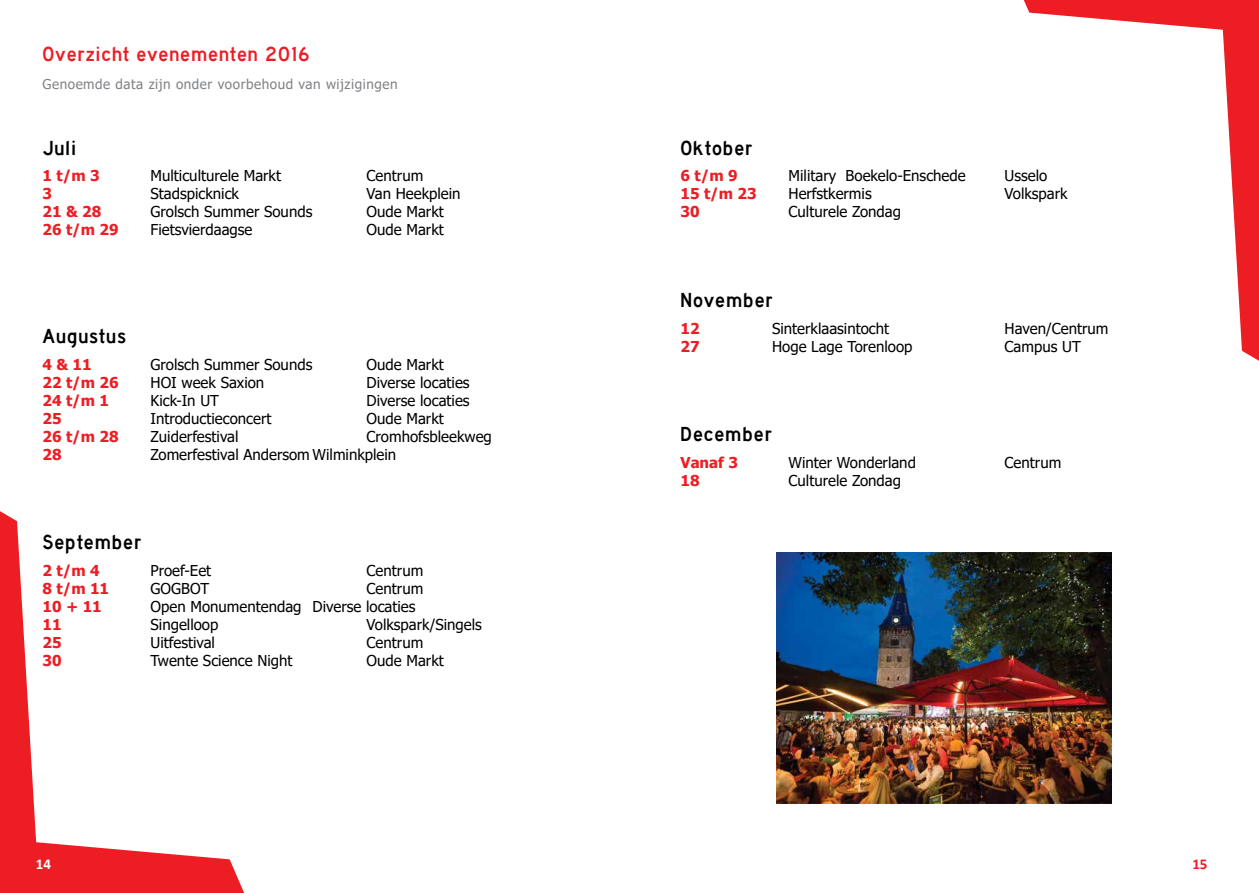
<style>
.page{position:relative;width:1259px;height:893px;background:#fff}
.page>*{position:absolute;margin:0;border:0;box-sizing:border-box;transform-origin:0 0}
.t1{font:21px "Highway Gothic";letter-spacing:.04em;color:#000}
.t2{font:21px "Highway Gothic";letter-spacing:.04em;color:#ed1d24}
.t3{font:15px "Tahoma";color:#000}
.t4{font:700 15px "Tahoma";color:#ed1d24}
.t5{font:700 15px "Calibri";color:#fff}
.t6{font:700 15px "Calibri";color:#ed1d24}
.t7{font:13.5px "Tahoma";letter-spacing:.04em;color:#808285}
</style>
<div class="page">
<svg style="left:0;top:511px;width:244px;height:382px"></svg>
<svg style="left:1023px;top:0;width:236px;height:361px"></svg>
<img style="left:777px;top:553px;width:334px;height:251px">
<h1 class="t2" style="left:43px;top:43px;width:269px">Overzicht evenementen 2016</h1>
<p class="t7" style="left:43px;top:75px;width:356px">Genoemde data zijn onder voorbehoud van wijzigingen</p>
<h1 class="t1" style="left:43px;top:137px;width:35px">Juli</h1>
<p class="t4" style="left:43px;top:165px;width:59px">1 t/m 3</p>
<p class="t3" style="left:151px;top:166px;width:132px">Multiculturele Markt</p>
<p class="t3" style="left:367px;top:166px;width:58px">Centrum</p>
<p class="t4" style="left:43px;top:183px;width:11px">3</p>
<p class="t3" style="left:151px;top:184px;width:90px">Stadspicknick</p>
<p class="t3" style="left:367px;top:184px;width:96px">Van Heekplein</p>
<p class="t4" style="left:43px;top:201px;width:60px">21 &amp; 28</p>
<p class="t3" style="left:151px;top:202px;width:163px">Grolsch Summer Sounds</p>
<p class="t3" style="left:367px;top:202px;width:79px">Oude Markt</p>
<p class="t4" style="left:43px;top:219px;width:78px">26 t/m 29</p>
<p class="t3" style="left:151px;top:220px;width:103px">Fietsvierdaagse</p>
<p class="t3" style="left:367px;top:220px;width:79px">Oude Markt</p>
<h1 class="t1" style="left:43px;top:325px;width:85px">Augustus</h1>
<p class="t4" style="left:43px;top:354px;width:51px">4 &amp; 11</p>
<p class="t3" style="left:151px;top:354px;width:163px">Grolsch Summer Sounds</p>
<p class="t3" style="left:367px;top:354px;width:79px">Oude Markt</p>
<p class="t4" style="left:43px;top:372px;width:78px">22 t/m 26</p>
<p class="t3" style="left:151px;top:372px;width:115px">HOI week Saxion</p>
<p class="t3" style="left:367px;top:372px;width:104px">Diverse locaties</p>
<p class="t4" style="left:43px;top:390px;width:68px">24 t/m 1</p>
<p class="t3" style="left:151px;top:390px;width:70px">Kick-In UT</p>
<p class="t3" style="left:367px;top:390px;width:104px">Diverse locaties</p>
<p class="t4" style="left:43px;top:408px;width:21px">25</p>
<p class="t3" style="left:151px;top:408px;width:122px">Introductieconcert</p>
<p class="t3" style="left:367px;top:408px;width:79px">Oude Markt</p>
<p class="t4" style="left:43px;top:426px;width:78px">26 t/m 28</p>
<p class="t3" style="left:151px;top:426px;width:89px">Zuiderfestival</p>
<p class="t3" style="left:367px;top:426px;width:127px">Cromhofsbleekweg</p>
<p class="t4" style="left:43px;top:444px;width:21px">28</p>
<p class="t3" style="left:151px;top:444px;width:247px">Zomerfestival Andersom Wilminkplein</p>
<h1 class="t1" style="left:43px;top:531px;width:100px">September</h1>
<p class="t4" style="left:43px;top:560px;width:59px">2 t/m 4</p>
<p class="t3" style="left:151px;top:560px;width:62px">Proef-Eet</p>
<p class="t3" style="left:367px;top:560px;width:58px">Centrum</p>
<p class="t4" style="left:43px;top:578px;width:68px">8 t/m 11</p>
<p class="t3" style="left:151px;top:578px;width:60px">GOGBOT</p>
<p class="t3" style="left:367px;top:578px;width:58px">Centrum</p>
<p class="t4" style="left:43px;top:596px;width:61px">10 + 11</p>
<p class="t3" style="left:151px;top:596px;width:266px">Open Monumentendag Diverse locaties</p>
<p class="t4" style="left:43px;top:614px;width:21px">11</p>
<p class="t3" style="left:151px;top:614px;width:69px">Singelloop</p>
<p class="t3" style="left:367px;top:614px;width:117px">Volkspark/Singels</p>
<p class="t4" style="left:43px;top:632px;width:21px">25</p>
<p class="t3" style="left:151px;top:632px;width:66px">Uitfestival</p>
<p class="t3" style="left:367px;top:632px;width:58px">Centrum</p>
<p class="t4" style="left:43px;top:650px;width:21px">30</p>
<p class="t3" style="left:151px;top:650px;width:143px">Twente Science Night</p>
<p class="t3" style="left:367px;top:650px;width:79px">Oude Markt</p>
<h1 class="t1" style="left:680px;top:137px;width:74px">Oktober</h1>
<p class="t4" style="left:680px;top:165px;width:59px">6 t/m 9</p>
<p class="t3" style="left:788px;top:166px;width:179px">Military Boekelo-Enschede</p>
<p class="t3" style="left:1004px;top:166px;width:44px">Usselo</p>
<p class="t4" style="left:680px;top:183px;width:78px">15 t/m 23</p>
<p class="t3" style="left:788px;top:184px;width:85px">Herfstkermis</p>
<p class="t3" style="left:1004px;top:184px;width:65px">Volkspark</p>
<p class="t4" style="left:680px;top:201px;width:21px">30</p>
<p class="t3" style="left:788px;top:202px;width:114px">Culturele Zondag</p>
<h1 class="t1" style="left:680px;top:289px;width:94px">November</h1>
<p class="t4" style="left:680px;top:318px;width:21px">12</p>
<p class="t3" style="left:772px;top:318px;width:119px">Sinterklaasintocht</p>
<p class="t3" style="left:1004px;top:318px;width:105px">Haven/Centrum</p>
<p class="t4" style="left:680px;top:336px;width:21px">27</p>
<p class="t3" style="left:772px;top:336px;width:142px">Hoge Lage Torenloop</p>
<p class="t3" style="left:1004px;top:336px;width:78px">Campus UT</p>
<h1 class="t1" style="left:680px;top:423px;width:93px">December</h1>
<p class="t4" style="left:680px;top:452px;width:59px">Vanaf 3</p>
<p class="t3" style="left:788px;top:452px;width:129px">Winter Wonderland</p>
<p class="t3" style="left:1004px;top:452px;width:58px">Centrum</p>
<p class="t4" style="left:680px;top:470px;width:21px">18</p>
<p class="t3" style="left:788px;top:470px;width:114px">Culturele Zondag</p>
<p class="t5" style="left:36px;top:853px;width:17px">14</p>
<p class="t6" style="left:1192px;top:853px;width:17px">15</p>
</div>
